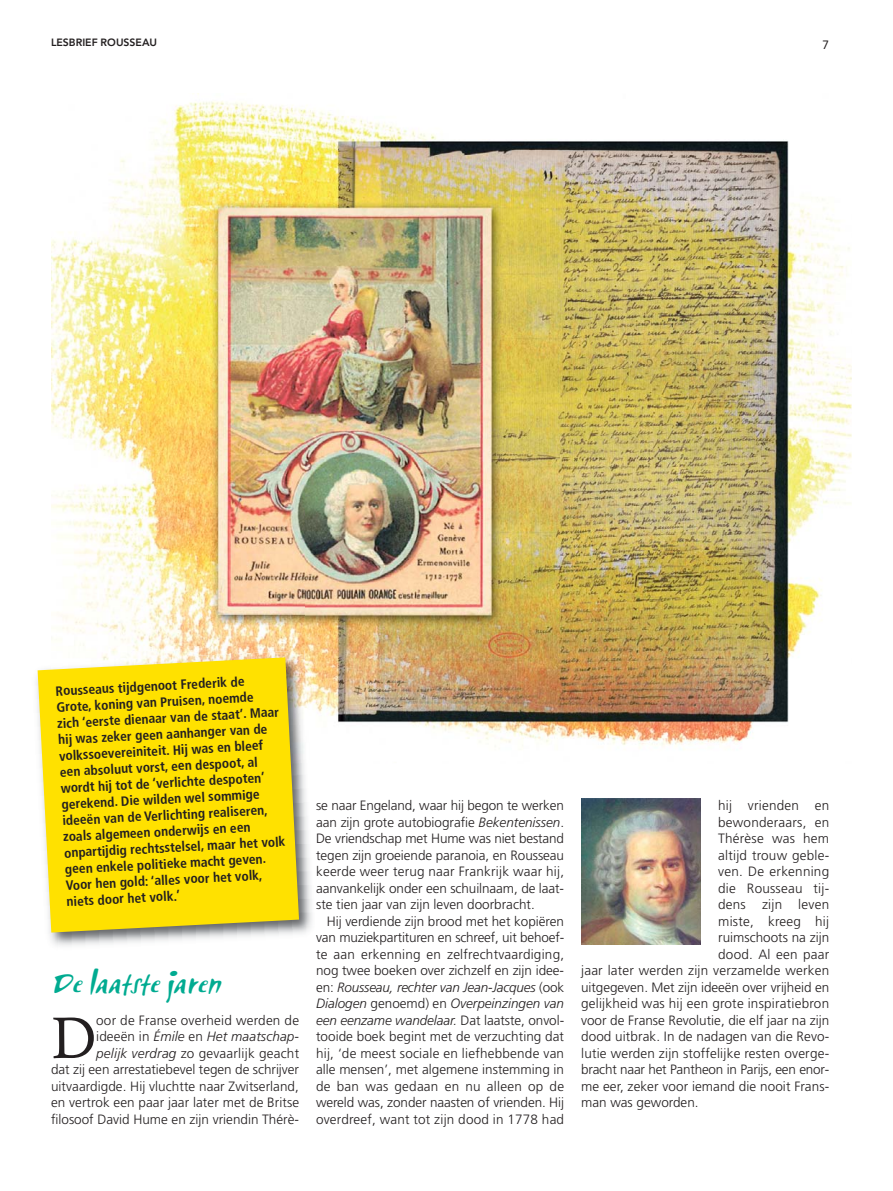
<style>
.page{position:relative;width:893px;height:1191px;background:#fff}
.page>*{position:absolute;margin:0;border:0;box-sizing:border-box;transform-origin:0 0}
.t1{font:59.55px "Eldorado";color:#231f20}
.t2{font:italic 28.5px "Airstream ITCTT";color:#00ab91}
.t3{font:300 13.5px/16.5px "Frutiger LT";letter-spacing:.005em;color:#231f20;text-align:justify}
.t4{font:700 condensed 13.5px/16.2px "Frutiger LT";color:#231f20}
.t5{font:300 13.5px "Frutiger LT";letter-spacing:-.015em;color:#231f20}
.t6{font:12px "Avenir LT";color:#231f20}
.t7{font:800 10.5px "Avenir LT";color:#231f20}
.s1{font-style:italic}
</style>
<div class="page">
<img style="left:304px;top:108px;width:548px;height:642px">
<img style="left:51px;top:101px;width:253px;height:549px">
<img style="left:36px;top:663px;width:283px;height:283px">
<img style="left:102px;top:650px;width:208px;height:113px">
<svg style="left:38px;top:657px;width:261px;height:275px;background:#fade12"></svg>
<img style="left:581px;top:798px;width:119px;height:146px">
<p class="t7" style="left:51px;top:38px;width:108px">LESBRIEF ROUSSEAU</p>
<p class="t6" style="left:822px;top:40px;width:8px">7</p>
<p class="t4" style="left:55px;top:684px;width:223px;rotate:-3deg">Rousseaus tijdgenoot Frederik de Grote, koning van Pruisen, noemde zich ‘eerste dienaar van de staat’. Maar hij was zeker geen aanhanger van de volkssoevereiniteit. Hij was en bleef een absoluut vorst, een despoot, al wordt hij tot de ‘verlichte despoten’ gerekend. Die wilden wel sommige ideeën van de Verlichting realiseren, zoals algemeen onderwijs en een onpartijdig rechtsstelsel, maar het volk geen enkele politieke macht geven.<br>Voor hen gold: ‘alles voor het volk, niets door het volk.’</p>
<h2 class="t2" style="left:51px;top:967px;width:179px">Delaatstejaren</h2>
<h1 class="t1" style="left:51px;top:1004px;width:47px">D</h1>
<p class="t3" style="left:51px;top:1013px;width:250px;text-align:right">oor de Franse overheid werden de<br>ideeën in <span class="s1">Émile</span> en <span class="s1">Het maatschap-<br>pelijk verdrag</span> zo gevaarlijk geacht<br>dat zij een arrestatiebevel tegen de schrijver uitvaardigde. Hij vluchtte naar Zwitserland, en vertrok een paar jaar later met de Britse filosoof David Hume en zijn vriendin Thérè-</p>
<p class="t3" style="left:316px;top:798px;width:250px">se naar Engeland, waar hij begon te werken aan zijn grote autobiografie <span class="s1">Bekentenissen</span>.<br>De vriendschap met Hume was niet bestand tegen zijn groeiende paranoia, en Rousseau keerde weer terug naar Frankrijk waar hij, aanvankelijk onder een schuilnaam, de laat&shy;ste tien jaar van zijn leven doorbracht.</p>
<p class="t3" style="left:316px;top:914px;width:250px;text-indent:11px">Hij verdiende zijn brood met het kopiëren van muziekpartituren en schreef, uit behoef&shy;te aan erkenning en zelfrechtvaardiging, nog twee boeken over zichzelf en zijn idee&shy;en: <span class="s1">Rousseau, rechter van Jean-Jacques</span> (ook <span class="s1">Dialogen</span> genoemd) en <span class="s1">Overpeinzingen van een eenzame wandelaar.</span> Dat laatste, onvol&shy;tooide boek begint met de verzuchting dat hij, ‘de meest sociale en liefhebbende van alle mensen’, met algemene instemming in de ban was gedaan en nu alleen op de wereld was, zonder naasten of vrienden. Hij overdreef, want tot zijn dood in 1778 had</p>
<p class="t3" style="left:718px;top:798px;width:112px">hij vrienden en</p>
<p class="t3" style="left:718px;top:815px;width:112px">bewonderaars, en</p>
<p class="t3" style="left:718px;top:831px;width:112px">Thérèse was hem</p>
<p class="t3" style="left:718px;top:848px;width:112px">altijd trouw geble-</p>
<p class="t3" style="left:718px;top:864px;width:112px">ven. De erkenning</p>
<p class="t3" style="left:718px;top:881px;width:112px">die Rousseau tij-</p>
<p class="t3" style="left:718px;top:897px;width:112px">dens zijn leven</p>
<p class="t3" style="left:718px;top:914px;width:112px">miste, kreeg hij</p>
<p class="t3" style="left:718px;top:930px;width:112px">ruimschoots na zijn</p>
<p class="t3" style="left:718px;top:947px;width:112px">dood. Al een paar</p>
<p class="t3" style="left:581px;top:963px;width:250px">jaar later werden zijn verzamelde werken</p>
<p class="t3" style="left:581px;top:980px;width:250px">uitgegeven. Met zijn ideeën over vrijheid en</p>
<p class="t3" style="left:581px;top:996px;width:250px">gelijkheid was hij een grote inspiratiebron</p>
<p class="t3" style="left:581px;top:1013px;width:250px">voor de Franse Revolutie, die elf jaar na zijn</p>
<p class="t3" style="left:581px;top:1029px;width:250px">dood uitbrak. In de nadagen van die Revo-</p>
<p class="t3" style="left:581px;top:1046px;width:250px">lutie werden zijn stoffelijke resten overge-</p>
<p class="t5" style="left:581px;top:1064px;width:250px">bracht naar het Pantheon in Parijs, een enor-</p>
<p class="t3" style="left:581px;top:1079px;width:250px">me eer, zeker voor iemand die nooit Frans-</p>
<p class="t3" style="left:581px;top:1095px;width:119px">man was geworden.</p>
</div>
